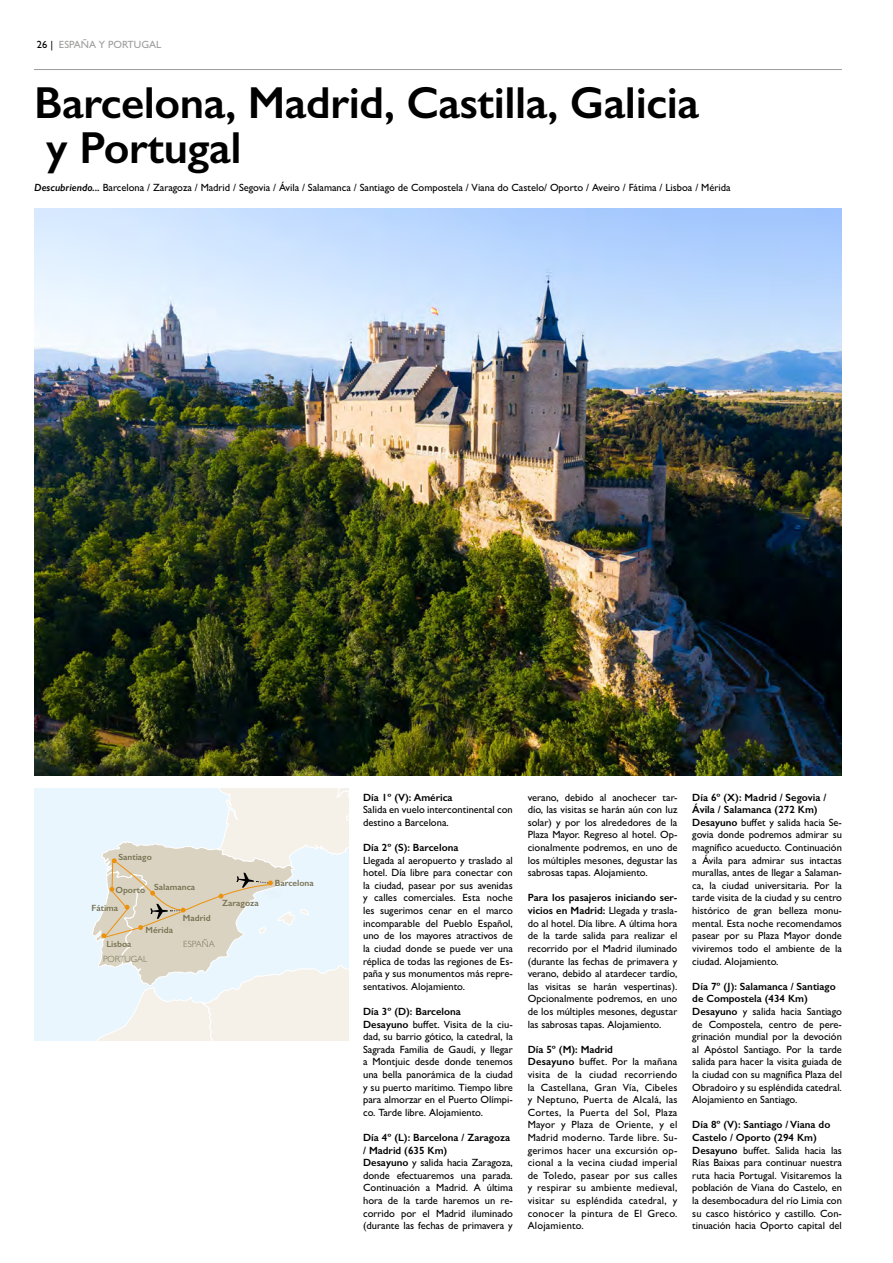
<style>
.page{position:relative;width:893px;height:1263px;background:#fff}
.page>*{position:absolute;margin:0;border:0;box-sizing:border-box;transform-origin:0 0}
.t1{font:600 45px/45px "Gill Sans";letter-spacing:-.01em;color:#000}
.t2{font:500 10.5px/12.6px "Gill Sans";color:#000}
.t3{font:500 10.5px/12.6px "Gill Sans";letter-spacing:.02em;color:#000}
.t4{font:600 10.5px "Gill Sans";color:#000}
.t5{font:500 10.5px "Gill Sans";color:#9d9d9c}
.t6{font:600 9px/17.9px "Gill Sans";color:#797354}
.t7{font:300 9px "Gill Sans";color:#797354}
.s1{color:#000}
.s2{font-weight:600;font-style:italic}
.s3{font-weight:600}
</style>
<div class="page">
<hr style="left:34px;top:69px;width:808px;height:1px;background:#9d9d9c">
<img style="left:34px;top:208px;width:808px;height:567px">
<svg style="left:34px;top:788px;width:314px;height:252px;background:#e9ece9"></svg>
<p class="t5" style="left:37px;top:38px;width:126px"><span class="s1">26 |</span> ESPAÑA Y PORTUGAL</p>
<h1 class="t1" style="left:34px;top:80px;width:666px">Barcelona, Madrid, Castilla, Galicia y Portugal</h1>
<p class="t2" style="left:34px;top:181px;width:698px"><span class="s2">Descubriendo...</span> Barcelona / Zaragoza / Madrid / Segovia / Ávila / Salamanca / Santiago de Compostela / Viana do Castelo/ Oporto / Aveiro / Fátima / Lisboa / Mérida</p>
<p class="t6" style="left:118px;top:848px;width:35px">Santiago</p>
<p class="t6" style="left:92px;top:881px;width:55px;text-indent:24px">Oporto<br>Fátima</p>
<p class="t6" style="left:106px;top:934px;width:27px">Lisboa</p>
<p class="t6" style="left:154px;top:877px;width:43px">Salamanca</p>
<p class="t6" style="left:222px;top:894px;width:38px">Zaragoza</p>
<p class="t6" style="left:183px;top:908px;width:29px">Madrid</p>
<p class="t6" style="left:146px;top:921px;width:29px">Mérida</p>
<p class="t7" style="left:183px;top:939px;width:33px">ESPAÑA</p>
<p class="t7" style="left:103px;top:954px;width:46px">PORTUGAL</p>
<p class="t6" style="left:275px;top:874px;width:40px">Barcelona</p>
<p class="t4" style="left:363px;top:791px;width:91px">Día 1º (V): América</p>
<p class="t2" style="left:363px;top:803px;width:151px">Salida en vuelo intercontinental con destino a Barcelona.</p>
<p class="t4" style="left:363px;top:841px;width:97px">Día 2º (S): Barcelona</p>
<p class="t2" style="left:363px;top:854px;width:151px;text-align:justify">Llegada al aeropuerto y traslado al hotel. Día libre para conectar con la ciudad, pasear por sus avenidas y calles comerciales. Esta noche les sugerimos cenar en el marco incomparable del Pueblo Español, uno de los mayores atractivos de la ciudad donde se puede ver una réplica de todas las regiones de Es&shy;paña y sus monumentos más repre&shy;sentativos. Alojamiento.</p>
<p class="t2" style="left:363px;top:1005px;width:151px"><span class="s3">Día 3º (D): Barcelona<br>Desayuno</span> buffet. Visita de la ciu&shy;dad, su barrio gótico, la catedral, la<br>Sagrada Familia de Gaudí, y llegar a Montjuic desde donde tenemos una bella panorámica de la ciudad y su puerto marítimo. Tiempo libre para almorzar en el Puerto Olímpi&shy;co. Tarde libre. Alojamiento.</p>
<p class="t2" style="left:363px;top:1131px;width:151px"><span class="s3">Día 4º (L): Barcelona / Zaragoza / Madrid (635 Km)<br>Desayuno</span> y salida hacia Zaragoza, donde efectuaremos una parada.<br>Continuación a Madrid. A última hora de la tarde haremos un re&shy;corrido por el Madrid iluminado (durante las fechas de primavera y</p>
<p class="t2" style="left:528px;top:791px;width:151px;text-align:justify">verano, debido al anochecer tar&shy;dío, las visitas se harán aún con luz solar) y por los alrededores de la Plaza Mayor. Regreso al hotel. Op&shy;cionalmente podremos, en uno de los múltiples mesones, degustar las sabrosas tapas. Alojamiento.</p>
<p class="t2" style="left:528px;top:891px;width:151px;text-align:justify"><span class="s3">Para los pasajeros iniciando ser&shy;vicios en Madrid:</span> Llegada y trasla&shy;do al hotel. Día libre. A última hora de la tarde salida para realizar el recorrido por el Madrid iluminado (durante las fechas de primavera y verano, debido al atardecer tardío, las visitas se harán vespertinas).<br>Opcionalmente podremos, en uno de los múltiples mesones, degustar las sabrosas tapas. Alojamiento.</p>
<p class="t3" style="left:528px;top:1043px;width:151px"><span class="s3">Día 5º (M): Madrid<br>Desayuno</span> buffet. Por la mañana visita de la ciudad recorriendo la Castellana, Gran Vía, Cibeles y Neptuno, Puerta de Alcalá, las<br>Cortes, la Puerta del Sol, Plaza<br>Mayor y Plaza de Oriente, y el<br>Madrid moderno. Tarde libre. Su&shy;gerimos hacer una excursión op&shy;cional a la vecina ciudad imperial de Toledo, pasear por sus calles y respirar su ambiente medieval, visitar su espléndida catedral, y conocer la pintura de El Greco.<br>Alojamiento.</p>
<p class="t2" style="left:692px;top:791px;width:151px"><span class="s3">Día 6º (X): Madrid / Segovia /<br>Ávila / Salamanca (272 Km)<br>Desayuno</span> buffet y salida hacia Se&shy;govia donde podremos admirar su magnífico acueducto. Continuación a Ávila para admirar sus intactas murallas, antes de llegar a Salaman&shy;ca, la ciudad universitaria. Por la tarde visita de la ciudad y su centro histórico de gran belleza monu&shy;mental. Esta noche recomendamos pasear por su Plaza Mayor donde viviremos todo el ambiente de la ciudad. Alojamiento.</p>
<p class="t2" style="left:692px;top:980px;width:151px"><span class="s3">Día 7º (J): Salamanca / Santiago de Compostela (434 Km)<br>Desayuno</span> y salida hacia Santiago de Compostela, centro de pere&shy;grinación mundial por la devoción al Apóstol Santiago. Por la tarde salida para hacer la visita guiada de la ciudad con su magnífica Plaza del<br>Obradoiro y su espléndida catedral.<br>Alojamiento en Santiago.</p>
<p class="t2" style="left:692px;top:1118px;width:151px"><span class="s3">Día 8º (V): Santiago / Viana do Castelo / Oporto (294 Km)<br>Desayuno</span> buffet. Salida hacia las Rías Baixas para continuar nuestra ruta hacia Portugal. Visitaremos la población de Viana do Castelo, en la desembocadura del río Limia con su casco histórico y castillo. Con&shy;tinuación hacia Oporto capital del</p>
</div>
